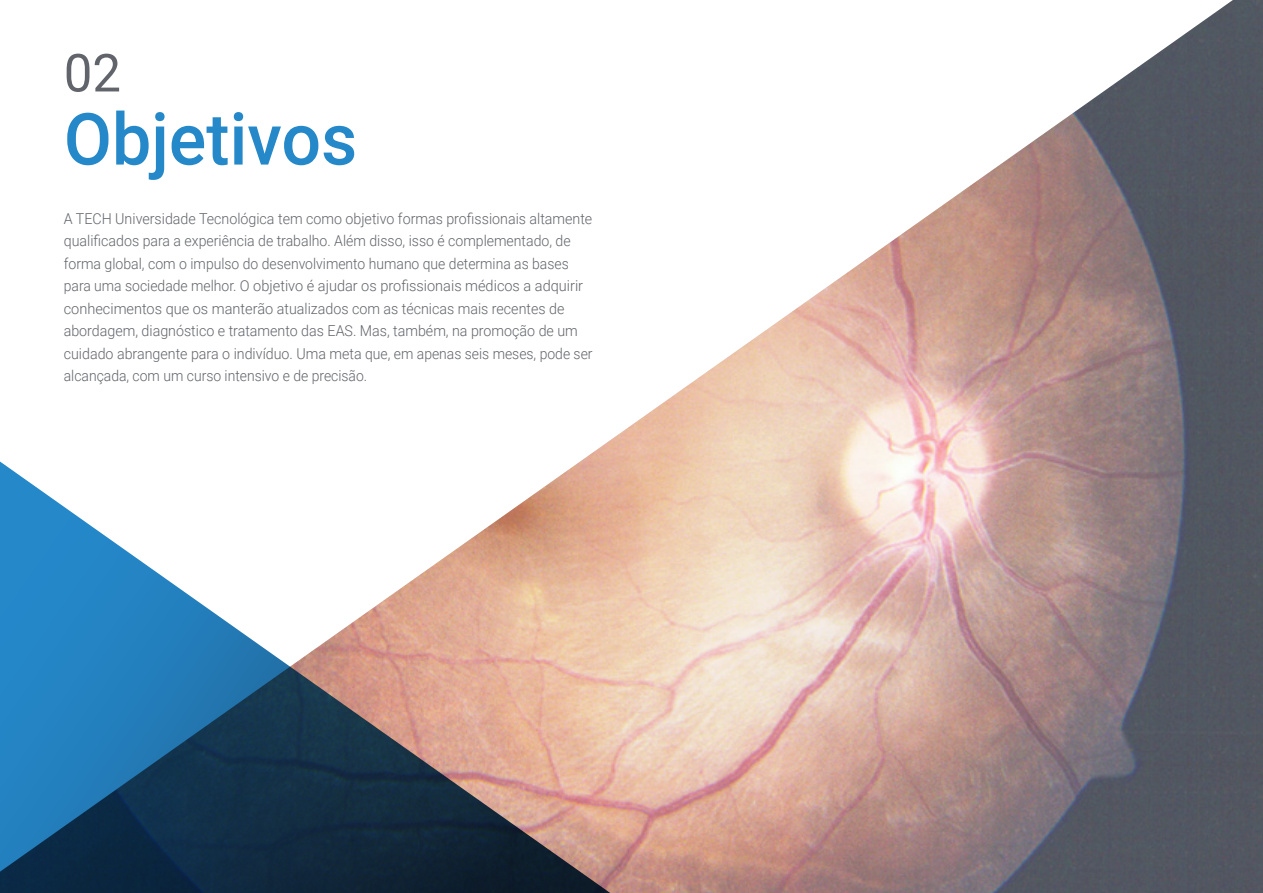
<style>
.page{position:relative;width:1263px;height:893px;background:#fff}
.page>*{position:absolute;margin:0;border:0;box-sizing:border-box;transform-origin:0 0}
.t1{font:500 72px "Roboto";color:#2488c9}
.t2{font:52.5px "Roboto";color:#61646a}
.t3{font:300 15px/22.5px "Roboto";color:#61646a;scale:.95 1}
</style>
<div class="page">
<img style="left:602px;top:0;width:661px;height:893px">
<svg style="left:0;top:446px;width:640px;height:447px"></svg>
<h2 class="t2" style="left:64px;top:36px;width:59px">02</h2>
<h1 class="t1" style="left:64px;top:89px;width:295px">Objetivos</h1>
<p class="t3" style="left:64px;top:207px;width:558px">A TECH Universidade Tecnológica tem como objetivo formas profissionais altamente qualificados para a experiência de trabalho. Além disso, isso é complementado, de forma global, com o impulso do desenvolvimento humano que determina as bases para uma sociedade melhor. O objetivo é ajudar os profissionais médicos a adquirir conhecimentos que os manterão atualizados com as técnicas mais recentes de abordagem, diagnóstico e tratamento das EAS. Mas, também, na promoção de um cuidado abrangente para o indivíduo. Uma meta que, em apenas seis meses, pode ser alcançada, com um curso intensivo e de precisão.</p>
</div>
